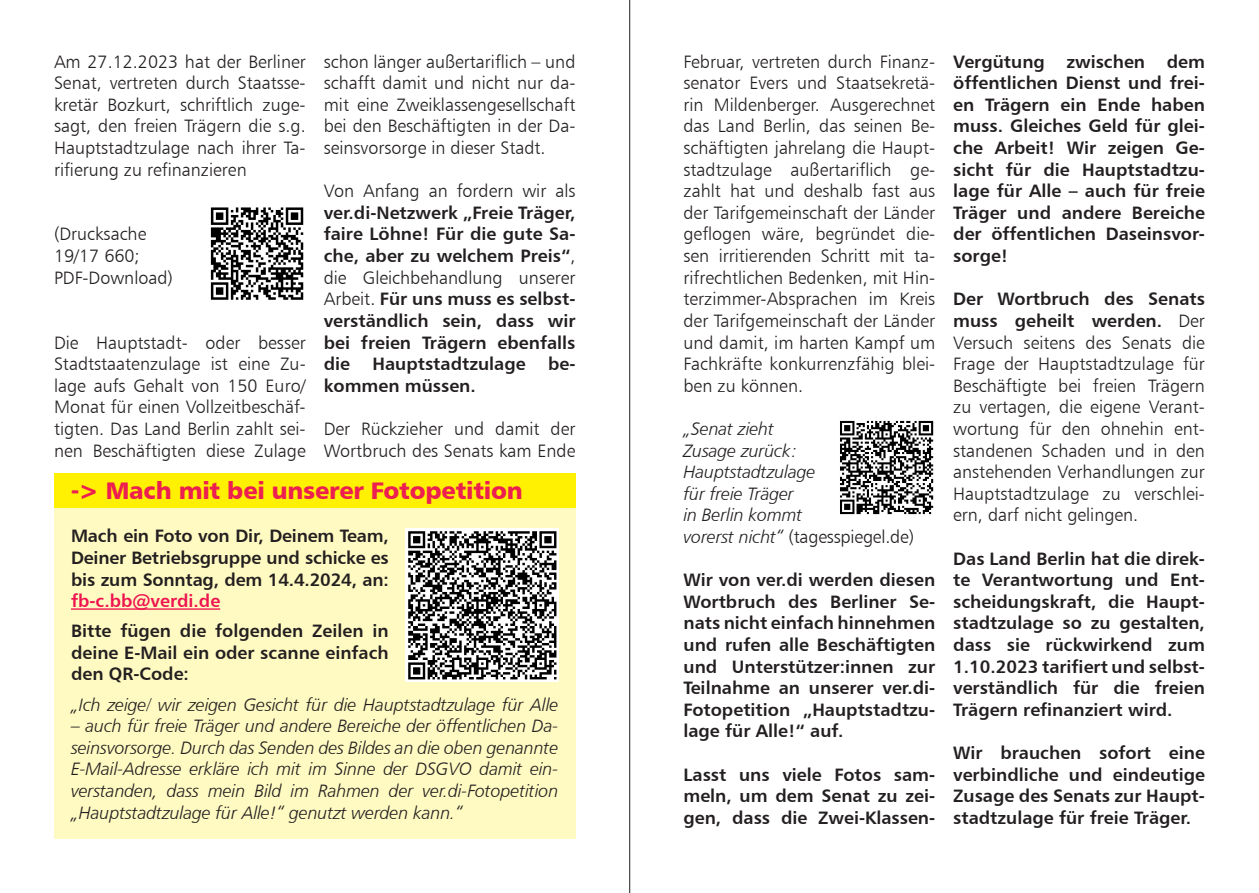
<style>
.page{position:relative;width:1259px;height:893px;background:#fff}
.page>*{position:absolute;margin:0;border:0;box-sizing:border-box;transform-origin:0 0}
.t1{font:24px "Humanist 777 BT Black B";letter-spacing:-.01em;color:#ed1e50}
.t2{font:18px/21.6px "Humanist 777 BT Light B";color:#231f20;text-align:justify}
.t3{font:18px/21.6px "Humanist 777 BT Bold B";color:#231f20;text-align:justify}
.t4{font:18px/21.6px "Humanist 777 BT Light Italic B";letter-spacing:-.01em;color:#231f20}
.t5{font:18px "Humanist 777 BT Bold B";color:#ed1450}
.s1{font-family:"Humanist 777 BT Light B"}
.s2{font-family:"Humanist 777 BT Light Italic B"}
</style>
<div class="page">
<div style="left:54px;top:473px;width:521px;height:366px;background:#fffac1"></div>
<div style="left:208px;top:205px;width:98px;height:97px;background:linear-gradient(to bottom,#f6f6f6,#f6f6f6)"></div>
<svg style="left:211px;top:207px;width:92px;height:93px"></svg>
<svg style="left:840px;top:420px;width:94px;height:95px"></svg>
<svg style="left:840px;top:421px;width:93px;height:93px"></svg>
<div style="left:54px;top:473px;width:521px;height:35px;background:#fff101"></div>
<hr style="left:71px;top:608px;width:149px;height:2px;background:#ed1450">
<svg style="left:406px;top:529px;width:153px;height:153px;background:#f1f1f1"></svg>
<svg style="left:408px;top:531px;width:148px;height:148px;background:#818181"></svg>
<hr style="left:629px;top:0;width:1px;height:893px;background:#231f20">
<p class="t2" style="left:54px;top:50px;width:253px">Am 27.12.2023 hat der Berliner Senat, vertreten durch Staatsse&shy;kretär Bozkurt, schriftlich zuge&shy;sagt, den freien Trägern die s.g.<br>Hauptstadtzulage nach ihrer Ta&shy;rifierung zu refinanzieren</p>
<p class="t2" style="left:54px;top:223px;width:120px;text-align:left">(Drucksache<br>19/17 660;<br>PDF-Download)</p>
<p class="t2" style="left:54px;top:331px;width:253px">Die Hauptstadt- oder besser Stadtstaatenzulage ist eine Zu&shy;lage aufs Gehalt von 150 Euro/ Monat für einen Vollzeitbeschäf&shy;tigten. Das Land Berlin zahlt sei&shy;nen Beschäftigten diese Zulage</p>
<p class="t2" style="left:324px;top:50px;width:253px">schon länger außertariflich – und schafft damit und nicht nur da&shy;mit eine Zweiklassengesellschaft bei den Beschäftigten in der Da&shy;seinsvorsorge in dieser Stadt.</p>
<p class="t2" style="left:324px;top:180px;width:253px">Von Anfang an fordern wir als</p>
<p class="t3" style="left:324px;top:201px;width:253px">ver.di-Netzwerk „Freie Träger, faire Löhne! Für die gute Sa&shy;che, aber zu welchem Preis“<span class="s1">,</span></p>
<p class="t2" style="left:324px;top:266px;width:253px">die Gleichbehandlung unserer</p>
<p class="t3" style="left:324px;top:288px;width:253px"><span class="s1">Arbeit.</span> Für uns muss es selbst&shy;verständlich sein, dass wir bei freien Trägern ebenfalls die Hauptstadtzulage be&shy;kommen müssen.</p>
<p class="t2" style="left:324px;top:418px;width:253px">Der Rückzieher und damit der<br>Wortbruch des Senats kam Ende</p>
<h1 class="t1" style="left:71px;top:475px;width:453px">-&gt; Mach mit bei unserer Fotopetition</h1>
<p class="t3" style="left:71px;top:525px;width:319px">Mach ein Foto von Dir, Deinem Team, Deiner Betriebsgruppe und schicke es bis zum Sonntag, dem 14.4.2024, an:</p>
<p class="t5" style="left:71px;top:589px;width:151px">fb-c.bb@verdi.de</p>
<p class="t3" style="left:71px;top:620px;width:319px">Bitte fügen die folgenden Zeilen in deine E-Mail ein oder scanne einfach den QR-Code:</p>
<p class="t4" style="left:71px;top:693px;width:489px">„Ich zeige/ wir zeigen Gesicht für die Hauptstadtzulage für Alle</p>
<p class="t4" style="left:71px;top:715px;width:489px;text-align:justify">– auch für freie Träger und andere Bereiche der öffentlichen Da&shy;seinsvorsorge. Durch das Senden des Bildes an die oben genannte E-Mail-Adresse erkläre ich mit im Sinne der DSGVO damit ein&shy;verstanden, dass mein Bild im Rahmen der ver.di-Fotopetition „Hauptstadtzulage für Alle!“ genutzt werden kann.“</p>
<p class="t2" style="left:683px;top:50px;width:253px">Februar, vertreten durch Finanz&shy;senator Evers und Staatsekretä&shy;rin Mildenberger. Ausgerechnet das Land Berlin, das seinen Be&shy;schäftigten jahrelang die Haupt&shy;stadtzulage außertariflich ge&shy;zahlt hat und deshalb fast aus der Tarifgemeinschaft der Länder geflogen wäre, begründet die&shy;sen irritierenden Schritt mit ta&shy;rifrechtlichen Bedenken, mit Hin&shy;terzimmer-Absprachen im Kreis der Tarifgemeinschaft der Länder und damit, im harten Kampf um Fachkräfte konkurrenzfähig blei&shy;ben zu können.</p>
<p class="t4" style="left:683px;top:418px;width:134px">„Senat zieht<br>Zusage zurück:<br>Hauptstadtzulage für freie Träger<br>in Berlin kommt</p>
<p class="t2" style="left:683px;top:526px;width:232px"><span class="s2">vorerst nicht“</span> (tagesspiegel.de)</p>
<p class="t3" style="left:683px;top:569px;width:253px">Wir von ver.di werden diesen Wortbruch des Berliner Se&shy;nats nicht einfach hinnehmen und rufen alle Beschäftigten und Unterstützer:innen zur Teilnahme an unserer ver.di-Fotopetition „Hauptstadtzu&shy;lage für Alle!“ auf.</p>
<p class="t3" style="left:683px;top:763px;width:253px">Lasst uns viele Fotos sam&shy;meln, um dem Senat zu zei&shy;gen, dass die Zwei-Klassen-</p>
<p class="t3" style="left:953px;top:50px;width:253px">Vergütung zwischen dem öffentlichen Dienst und frei&shy;en Trägern ein Ende haben muss. Gleiches Geld für glei&shy;che Arbeit! Wir zeigen Ge&shy;sicht für die Hauptstadtzu&shy;lage für Alle – auch für freie Träger und andere Bereiche der öffentlichen Daseinsvor&shy;sorge!</p>
<p class="t3" style="left:953px;top:288px;width:253px">Der Wortbruch des Senats muss geheilt werden. <span class="s1">Der</span></p>
<p class="t2" style="left:953px;top:331px;width:253px">Versuch seitens des Senats die Frage der Hauptstadtzulage für Beschäftigte bei freien Trägern zu vertagen, die eigene Verant&shy;wortung für den ohnehin ent&shy;standenen Schaden und in den anstehenden Verhandlungen zur Hauptstadtzulage zu verschlei&shy;ern, darf nicht gelingen.</p>
<p class="t3" style="left:953px;top:547px;width:253px">Das Land Berlin hat die direk&shy;te Verantwortung und Ent&shy;scheidungskraft, die Haupt&shy;stadtzulage so zu gestalten, dass sie rückwirkend zum 1.10.2023 tarifiert und selbst&shy;verständlich für die freien Trägern refinanziert wird.</p>
<p class="t3" style="left:953px;top:741px;width:253px">Wir brauchen sofort eine verbindliche und eindeutige Zusage des Senats zur Haupt&shy;stadtzulage für freie Träger.</p>
</div>
